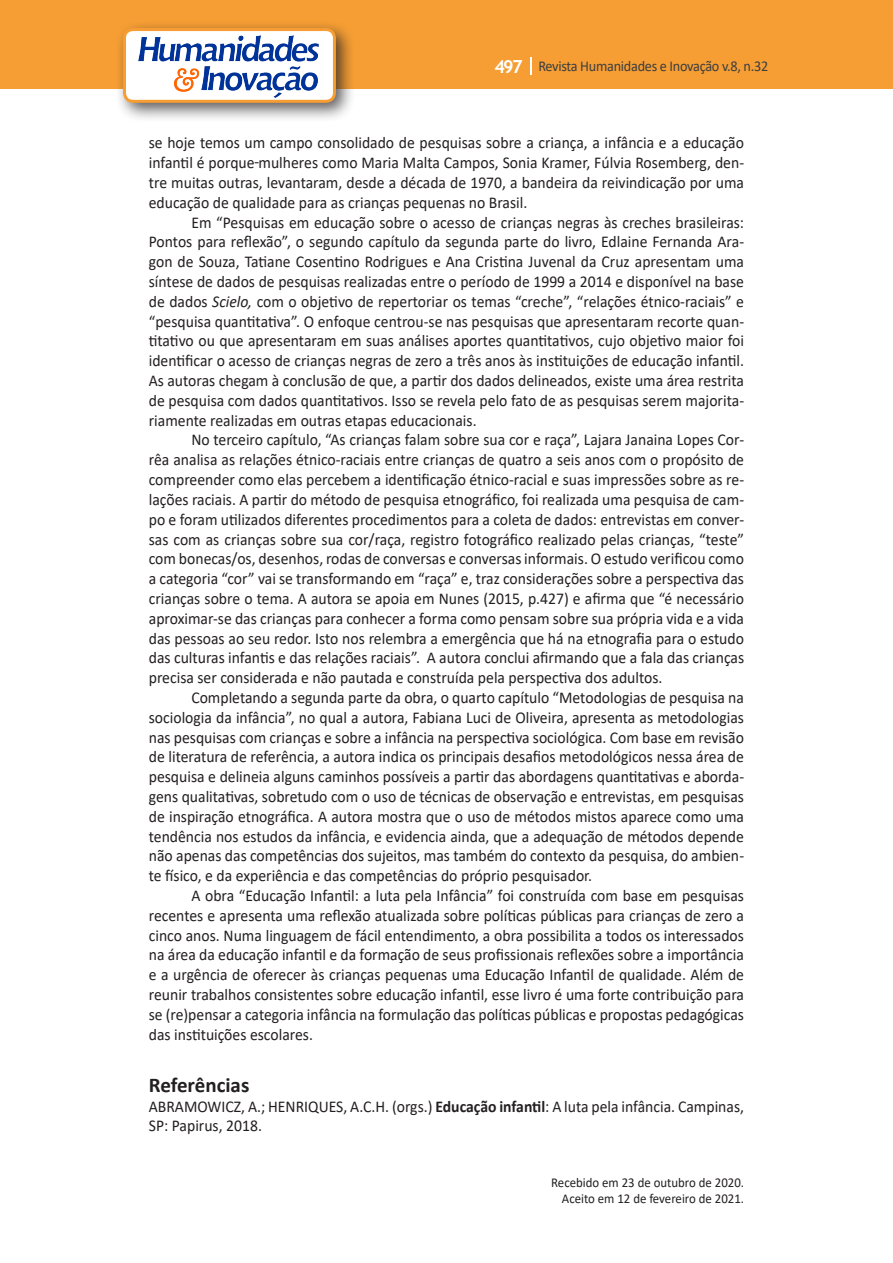
<style>
.page{position:relative;width:893px;height:1263px;background:#fff}
.page>*{position:absolute;margin:0;border:0;box-sizing:border-box;transform-origin:0 0}
.Titulo_2{font:700 21px "Calibri";color:#231f20}
.Texto{font:16.5px/19.8px "Calibri";color:#231f20;text-align:justify;scale:.95 1}
.t1{font:15px "Calibri";letter-spacing:-.02em;color:#3e3e3f;scale:.95 1}
.Texto-2{font:13.5px "Calibri";color:#231f20;scale:.95 1}
.s1{font-family:"Trebuchet MS";font-weight:700;font-size:18px;color:#fff}
.s2{font-style:italic}
.s3{font-weight:700}
</style>
<div class="page">
<div style="left:0;top:0;width:893px;height:88px;background:#f69e34"></div>
<svg style="left:530px;top:57px;width:2px;height:18px"></svg>
<div style="left:115px;top:20px;width:241px;height:103px;background:#231f20;opacity:.75"></div>
<div style="left:125px;top:30px;width:209px;height:71px;background:#fff;border-radius:9px"></div>
<img style="left:138px;top:35px;width:181px;height:62px">
<div style="left:123px;top:28px;width:213px;height:75px;border:3px solid #f69e34;border-radius:9px"></div>
<p class="t1" style="left:495px;top:56px;width:290px"><span class="s1">497</span> Revista Humanidades e Inovação v.8, n.32</p>
<p class="Texto" style="left:149px;top:133px;width:628px">se hoje temos um campo consolidado de pesquisas sobre a criança, a infância e a educação infantil é porque mulheres como Maria Malta Campos, Sonia Kramer, Fúlvia Rosemberg, den&shy;tre muitas outras, levantaram, desde a década de 1970, a bandeira da reivindicação por uma educação de qualidade para as crianças pequenas no Brasil.</p>
<p class="Texto" style="left:149px;top:212px;width:628px;text-indent:43px">Em “Pesquisas em educação sobre o acesso de crianças negras às creches brasileiras:<br>Pontos para reflexão”, o segundo capítulo da segunda parte do livro, Edlaine Fernanda Ara&shy;gon de Souza, Tatiane Cosentino Rodrigues e Ana Cristina Juvenal da Cruz apresentam uma síntese de dados de pesquisas realizadas entre o período de 1999 a 2014 e disponível na base de dados <span class="s2">Scielo,</span> com o objetivo de repertoriar os temas “creche”, “relações étnico-raciais” e “pesquisa quantitativa”. O enfoque centrou-se nas pesquisas que apresentaram recorte quan&shy;titativo ou que apresentaram em suas análises aportes quantitativos, cujo objetivo maior foi identificar o acesso de crianças negras de zero a três anos às instituições de educação infantil.<br>As autoras chegam à conclusão de que, a partir dos dados delineados, existe uma área restrita de pesquisa com dados quantitativos. Isso se revela pelo fato de as pesquisas serem majorita&shy;riamente realizadas em outras etapas educacionais.</p>
<p class="Texto" style="left:149px;top:430px;width:628px;text-indent:43px">No terceiro capítulo, “As crianças falam sobre sua cor e raça”, Lajara Janaina Lopes Cor&shy;rêa analisa as relações étnico-raciais entre crianças de quatro a seis anos com o propósito de compreender como elas percebem a identificação étnico-racial e suas impressões sobre as re&shy;lações raciais. A partir do método de pesquisa etnográfico, foi realizada uma pesquisa de cam&shy;po e foram utilizados diferentes procedimentos para a coleta de dados: entrevistas em conver&shy;sas com as crianças sobre sua cor/raça, registro fotográfico realizado pelas crianças, “teste” com bonecas/os, desenhos, rodas de conversas e conversas informais. O estudo verificou como a categoria “cor” vai se transformando em “raça” e, traz considerações sobre a perspectiva das crianças sobre o tema. A autora se apoia em Nunes (2015, p.427) e afirma que “é necessário aproximar-se das crianças para conhecer a forma como pensam sobre sua própria vida e a vida das pessoas ao seu redor. Isto nos relembra a emergência que há na etnografia para o estudo das culturas infantis e das relações raciais”. A autora conclui afirmando que a fala das crianças precisa ser considerada e não pautada e construída pela perspectiva dos adultos.</p>
<p class="Texto" style="left:149px;top:687px;width:628px;text-indent:43px">Completando a segunda parte da obra, o quarto capítulo “Metodologias de pesquisa na sociologia da infância”, no qual a autora, Fabiana Luci de Oliveira, apresenta as metodologias nas pesquisas com crianças e sobre a infância na perspectiva sociológica. Com base em revisão de literatura de referência, a autora indica os principais desafios metodológicos nessa área de pesquisa e delineia alguns caminhos possíveis a partir das abordagens quantitativas e aborda&shy;gens qualitativas, sobretudo com o uso de técnicas de observação e entrevistas, em pesquisas de inspiração etnográfica. A autora mostra que o uso de métodos mistos aparece como uma tendência nos estudos da infância, e evidencia ainda, que a adequação de métodos depende não apenas das competências dos sujeitos, mas também do contexto da pesquisa, do ambien&shy;te físico, e da experiência e das competências do próprio pesquisador.</p>
<p class="Texto" style="left:149px;top:885px;width:628px;text-indent:43px">A obra “Educação Infantil: a luta pela Infância” foi construída com base em pesquisas recentes e apresenta uma reflexão atualizada sobre políticas públicas para crianças de zero a cinco anos. Numa linguagem de fácil entendimento, a obra possibilita a todos os interessados na área da educação infantil e da formação de seus profissionais reflexões sobre a importância e a urgência de oferecer às crianças pequenas uma Educação Infantil de qualidade. Além de reunir trabalhos consistentes sobre educação infantil, esse livro é uma forte contribuição para se (re)pensar a categoria infância na formulação das políticas públicas e propostas pedagógicas das instituições escolares.</p>
<p class="Titulo_2" style="left:149px;top:1070px;width:102px">Referências</p>
<p class="Texto" style="left:149px;top:1096px;width:628px">ABRAMOWICZ, A.; HENRIQUES, A.C.H. (orgs.) <span class="s3">Educação infantil</span>: A luta pela infância. Campinas,<br>SP: Papirus, 2018.</p>
<p class="Texto-2" style="left:551px;top:1173px;width:205px">Recebido em 23 de outubro de 2020.</p>
<p class="Texto-2" style="left:562px;top:1189px;width:193px">Aceito em 12 de fevereiro de 2021.</p>
</div>
